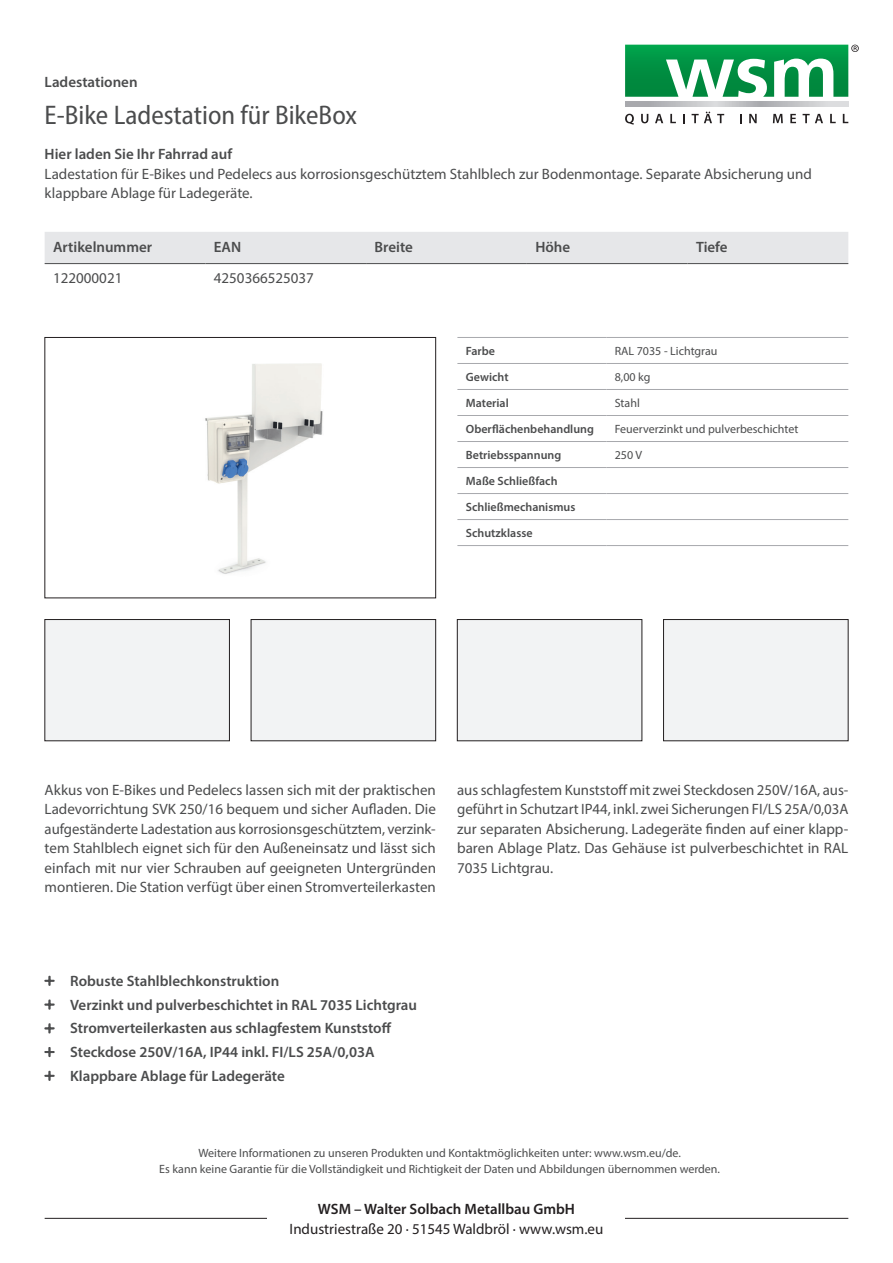
<style>
.page{position:relative;width:893px;height:1263px;background:#fff}
.page>*{position:absolute;margin:0;border:0;box-sizing:border-box;transform-origin:0 0}
.t1{font:semi-condensed 27px "Myriad Pro";color:#4b4c4d}
.t2{font:15px/19.5px "Myriad Pro";color:#4b4c4d;text-align:justify}
.t3{font:600 15px/23.7px "Myriad Pro";color:#4b4c4d}
.t4{font:15px "Myriad Pro";color:#231f20}
.t5{font:600 15px "Myriad Pro";color:#231f20}
.t6{font:12px/16.5px "Myriad Pro";color:#4b4c4d;text-align:center}
.t7{font:600 12px/26px "Myriad Pro";color:#4b4c4d}
</style>
<div class="page">
<img style="left:205px;top:363px;width:118px;height:211px">
<div style="left:45px;top:337px;width:391px;height:261px;border:1px solid #231f20"></div>
<div style="left:45px;top:619px;width:184px;height:122px;background:#f2f3f4"></div>
<div style="left:45px;top:619px;width:185px;height:122px;border:1px solid #231f20"></div>
<div style="left:251px;top:619px;width:185px;height:122px;background:#f2f3f4"></div>
<div style="left:251px;top:619px;width:185px;height:122px;border:1px solid #231f20"></div>
<div style="left:663px;top:619px;width:185px;height:122px;background:#f2f3f4"></div>
<div style="left:663px;top:619px;width:185px;height:122px;border:1px solid #231f20"></div>
<div style="left:457px;top:619px;width:185px;height:122px;background:#f2f3f4"></div>
<div style="left:457px;top:619px;width:185px;height:122px;border:1px solid #231f20"></div>
<div style="left:45px;top:232px;width:803px;height:31px;background:#e6e7e9"></div>
<hr style="left:45px;top:263px;width:160px;height:1px;background:#4b4c4d">
<hr style="left:205px;top:263px;width:161px;height:1px;background:#4b4c4d">
<hr style="left:366px;top:263px;width:161px;height:1px;background:#4b4c4d">
<hr style="left:527px;top:263px;width:161px;height:1px;background:#4b4c4d">
<hr style="left:688px;top:263px;width:160px;height:1px;background:#4b4c4d">
<hr style="left:457px;top:337px;width:149px;height:1px;background:#a8a9ad">
<hr style="left:606px;top:337px;width:242px;height:1px;background:#a8a9ad">
<hr style="left:457px;top:363px;width:149px;height:1px;background:#a8a9ad">
<hr style="left:606px;top:363px;width:242px;height:1px;background:#a8a9ad">
<hr style="left:457px;top:389px;width:149px;height:1px;background:#a8a9ad">
<hr style="left:606px;top:389px;width:242px;height:1px;background:#a8a9ad">
<hr style="left:457px;top:415px;width:149px;height:1px;background:#a8a9ad">
<hr style="left:606px;top:415px;width:242px;height:1px;background:#a8a9ad">
<hr style="left:457px;top:441px;width:149px;height:1px;background:#a8a9ad">
<hr style="left:606px;top:441px;width:242px;height:1px;background:#a8a9ad">
<hr style="left:457px;top:467px;width:149px;height:1px;background:#a8a9ad">
<hr style="left:606px;top:467px;width:242px;height:1px;background:#a8a9ad">
<hr style="left:457px;top:493px;width:149px;height:1px;background:#a8a9ad">
<hr style="left:606px;top:493px;width:242px;height:1px;background:#a8a9ad">
<hr style="left:457px;top:519px;width:149px;height:1px;background:#a8a9ad">
<hr style="left:606px;top:519px;width:242px;height:1px;background:#a8a9ad">
<hr style="left:457px;top:545px;width:149px;height:1px;background:#a8a9ad">
<hr style="left:606px;top:545px;width:242px;height:1px;background:#a8a9ad">
<hr style="left:45px;top:1218px;width:803px;height:1px;background:#231f20">
<svg style="left:625px;top:114px;width:9px;height:11px"></svg>
<svg style="left:641px;top:114px;width:7px;height:9px"></svg>
<svg style="left:655px;top:114px;width:8px;height:9px"></svg>
<svg style="left:670px;top:114px;width:6px;height:9px"></svg>
<svg style="left:683px;top:114px;width:2px;height:9px"></svg>
<svg style="left:692px;top:112px;width:32px;height:11px"></svg>
<svg style="left:749px;top:114px;width:8px;height:9px"></svg>
<svg style="left:773px;top:114px;width:10px;height:9px"></svg>
<svg style="left:790px;top:114px;width:6px;height:9px"></svg>
<svg style="left:803px;top:114px;width:20px;height:9px"></svg>
<svg style="left:830px;top:114px;width:6px;height:9px"></svg>
<svg style="left:843px;top:114px;width:5px;height:9px"></svg>
<hr style="left:625px;top:106px;width:223px;height:1px;background:#636366">
<svg style="left:625px;top:102px;width:223px;height:4px"></svg>
<svg style="left:625px;top:45px;width:234px;height:52px"></svg>
<div style="left:268px;top:1203px;width:357px;height:30px;background:#fff"></div>
<p class="t3" style="left:45px;top:70px;width:94px">Ladestationen</p>
<h1 class="t1" style="left:45px;top:99px;width:314px">E-Bike Ladestation für BikeBox</h1>
<p class="t3" style="left:45px;top:142px;width:189px">Hier laden Sie Ihr Fahrrad auf</p>
<p class="t2" style="left:45px;top:164px;width:769px">Ladestation für E-Bikes und Pedelecs aus korrosionsgeschütztem Stahlblech zur Bodenmontage. Separate Absicherung und klappbare Ablage für Ladegeräte.</p>
<p class="t3" style="left:53px;top:234px;width:101px">Artikelnummer</p>
<p class="t3" style="left:214px;top:234px;width:29px">EAN</p>
<p class="t3" style="left:375px;top:234px;width:40px">Breite</p>
<p class="t3" style="left:535px;top:234px;width:36px">Höhe</p>
<p class="t3" style="left:696px;top:234px;width:33px">Tiefe</p>
<p class="t2" style="left:53px;top:268px;width:71px">122000021</p>
<p class="t2" style="left:214px;top:268px;width:102px">4250366525037</p>
<p class="t7" style="left:466px;top:338px;width:31px">Farbe</p>
<p class="t6" style="left:615px;top:342px;width:104px">RAL 7035 - Lichtgrau</p>
<p class="t7" style="left:466px;top:364px;width:44px">Gewicht</p>
<p class="t6" style="left:615px;top:368px;width:37px">8,00 kg</p>
<p class="t7" style="left:466px;top:390px;width:44px">Material</p>
<p class="t6" style="left:615px;top:394px;width:27px">Stahl</p>
<p class="t7" style="left:466px;top:416px;width:130px">Oberflächenbehandlung</p>
<p class="t6" style="left:615px;top:420px;width:185px">Feuerverzinkt und pulverbeschichtet</p>
<p class="t7" style="left:466px;top:442px;width:97px">Betriebsspannung</p>
<p class="t6" style="left:615px;top:446px;width:29px">250 V</p>
<p class="t7" style="left:466px;top:468px;width:111px">Maße Schließfach<br>Schließmechanismus<br>Schutzklasse</p>
<p class="t2" style="left:45px;top:780px;width:393px">Akkus von E-Bikes und Pedelecs lassen sich mit der praktischen Ladevorrichtung SVK 250/16 bequem und sicher Aufladen. Die aufgeständerte Ladestation aus korrosionsgeschütztem, verzink&shy;tem Stahlblech eignet sich für den Außeneinsatz und lässt sich einfach mit nur vier Schrauben auf geeigneten Untergründen montieren. Die Station verfügt über einen Stromverteilerkasten</p>
<p class="t2" style="left:457px;top:780px;width:393px">aus schlagfestem Kunststoff mit zwei Steckdosen 250V/16A, aus&shy;geführt in Schutzart IP44, inkl. zwei Sicherungen FI/LS 25A/0,03A zur separaten Absicherung. Ladegeräte finden auf einer klapp&shy;baren Ablage Platz. Das Gehäuse ist pulverbeschichtet in RAL 7035 Lichtgrau.</p>
<p class="t3" style="left:70px;top:968px;width:348px">Robuste Stahlblechkonstruktion<br>Verzinkt und pulverbeschichtet in RAL 7035 Lichtgrau Stromverteilerkasten aus schlagfestem Kunststoff Steckdose 250V/16A, IP44 inkl. FI/LS 25A/0,03A Klappbare Ablage für Ladegeräte</p>
<p class="t6" style="left:159px;top:1144px;width:562px">Weitere Informationen zu unseren Produkten und Kontaktmöglichkeiten unter: www.wsm.eu/de.<br>Es kann keine Garantie für die Vollständigkeit und Richtigkeit der Daten und Abbildungen übernommen werden.</p>
<p class="t5" style="left:318px;top:1199px;width:259px">WSM – Walter Solbach Metallbau GmbH</p>
<p class="t4" style="left:290px;top:1219px;width:315px">Industriestraße 20 · 51545 Waldbröl · www.wsm.eu</p>
</div>
